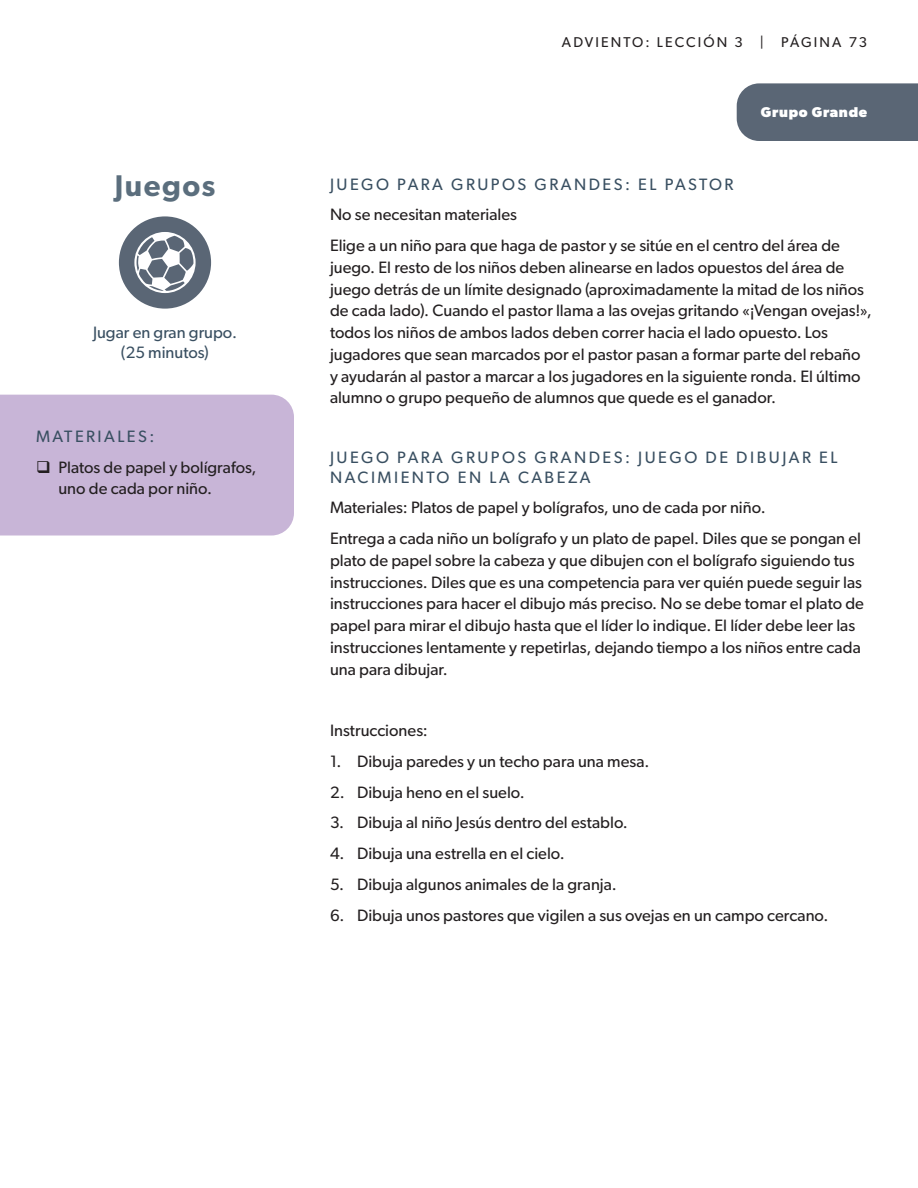
<style>
.page{position:relative;width:918px;height:1188px;background:#fff}
.page>*{position:absolute;margin:0;border:0;box-sizing:border-box;transform-origin:0 0}
.t1{font:600 30px "Gibson";letter-spacing:.05em;color:#5b6e7d}
.t2{font:16.5px/21.8px "Gibson";color:#231f20}
.subtitle{font:16.5px/19.8px "Gibson";letter-spacing:.15em;color:#394f61}
.subtitle-2{font:16.5px/19.8px "Gibson";color:#394f61;text-align:center}
.t3{font:14.25px "Gibson";letter-spacing:.15em;color:#231f20}
.t4{font:700 14.25px "Gibson";letter-spacing:.05em;color:#fff}
</style>
<div class="page">
<div style="left:737px;top:83px;width:181px;height:58px;background:#5a6675"></div>
<div style="left:119px;top:216px;width:92px;height:93px;background:#5a6675;border-radius:50%"></div>
<svg style="left:134px;top:232px;width:62px;height:61px"></svg>
<div style="left:0;top:395px;width:294px;height:141px;background:#c8b5d7"></div>
<h1 class="t1" style="left:115px;top:168px;width:102px">Juegos</h1>
<p class="subtitle-2" style="left:93px;top:323px;width:145px">Jugar en gran grupo. (25 minutos)</p>
<p class="subtitle" style="left:36px;top:426px;width:120px">MATERIALES:</p>
<p class="t2" style="left:58px;top:456px;width:200px;text-indent:-22px">❑ Platos de papel y bolígrafos, uno de cada por niño.</p>
<p class="t3" style="left:562px;top:34px;width:307px">ADVIENTO: LECCIÓN 3 | PÁGINA 73</p>
<p class="t4" style="left:761px;top:104px;width:108px">Grupo Grande</p>
<p class="subtitle" style="left:330px;top:174px;width:405px">JUEGO PARA GRUPOS GRANDES: EL PASTOR</p>
<p class="t2" style="left:330px;top:204px;width:189px">No se necesitan materiales</p>
<p class="t2" style="left:330px;top:234px;width:543px">Elige a un niño para que haga de pastor y se sitúe en el centro del área de juego. El resto de los niños deben alinearse en lados opuestos del área de juego detrás de un límite designado (aproximadamente la mitad de los niños de cada lado). Cuando el pastor llama a las ovejas gritando «¡Vengan ovejas!», todos los niños de ambos lados deben correr hacia el lado opuesto. Los jugadores que sean marcados por el pastor pasan a formar parte del rebaño y ayudarán al pastor a marcar a los jugadores en la siguiente ronda. El último alumno o grupo pequeño de alumnos que quede es el ganador.</p>
<p class="subtitle" style="left:330px;top:447px;width:509px">JUEGO PARA GRUPOS GRANDES: JUEGO DE DIBUJAR EL<br>NACIMIENTO EN LA CABEZA</p>
<p class="t2" style="left:330px;top:497px;width:437px">Materiales: Platos de papel y bolígrafos, uno de cada por niño.</p>
<p class="t2" style="left:330px;top:527px;width:535px">Entrega a cada niño un bolígrafo y un plato de papel. Diles que se pongan el plato de papel sobre la cabeza y que dibujen con el bolígrafo siguiendo tus instrucciones. Diles que es una competencia para ver quién puede seguir las instrucciones para hacer el dibujo más preciso. No se debe tomar el plato de papel para mirar el dibujo hasta que el líder lo indique. El líder debe leer las instrucciones lentamente y repetirlas, dejando tiempo a los niños entre cada una para dibujar.</p>
<p class="t2" style="left:330px;top:719px;width:99px">Instrucciones:</p>
<p class="t2" style="left:330px;top:750px;width:321px">1. Dibuja paredes y un techo para una mesa.</p>
<p class="t2" style="left:330px;top:781px;width:196px">2. Dibuja heno en el suelo.</p>
<p class="t2" style="left:330px;top:812px;width:299px">3. Dibuja al niño Jesús dentro del establo.</p>
<p class="t2" style="left:330px;top:842px;width:236px">4. Dibuja una estrella en el cielo.</p>
<p class="t2" style="left:330px;top:873px;width:288px">5. Dibuja algunos animales de la granja.</p>
<p class="t2" style="left:330px;top:904px;width:500px">6. Dibuja unos pastores que vigilen a sus ovejas en un campo cercano.</p>
</div>
